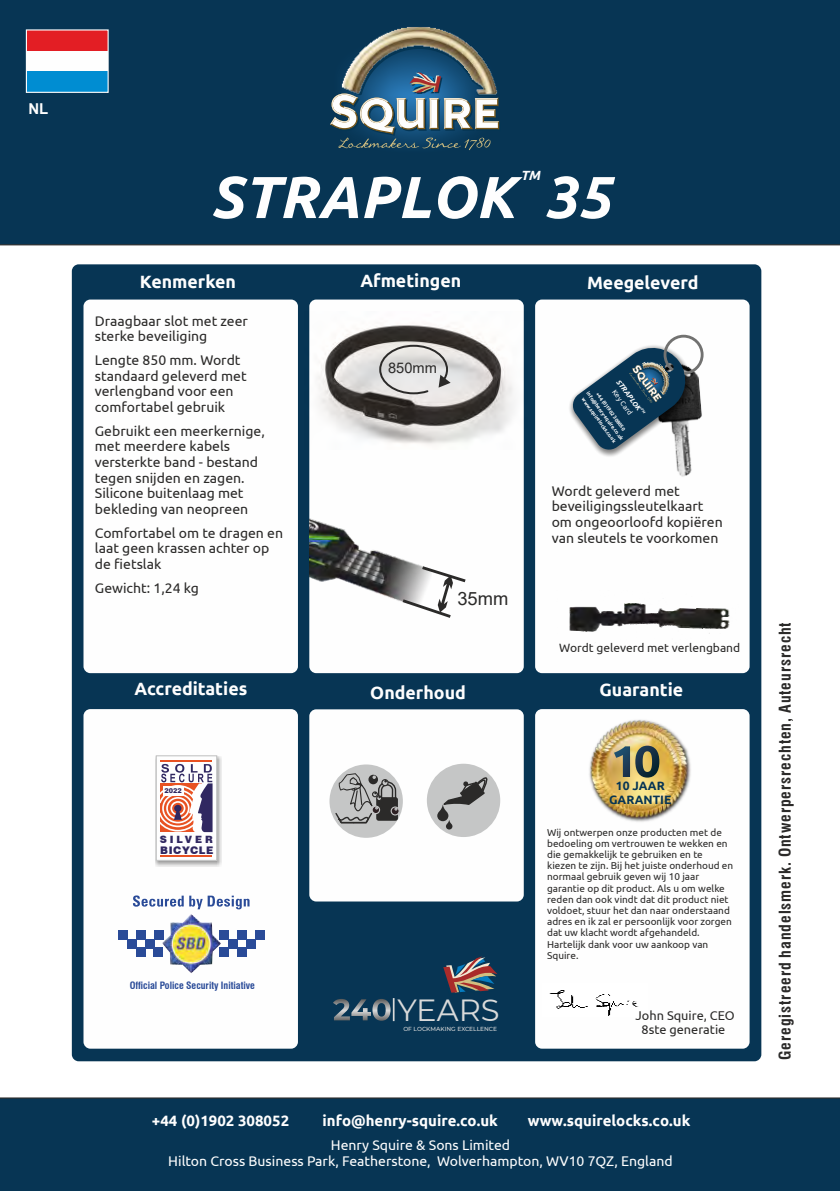
<style>
.page{position:relative;width:840px;height:1191px;background:#fff}
.page>*{position:absolute;margin:0;border:0;box-sizing:border-box;transform-origin:0 0}
.t1{font:italic 700 59px "Ubuntu";color:#fefefe}
.t2{font:30.6px "Montserrat";color:#d9dada}
.t3{font:18.4px "Arial";color:#2b2a29}
.t4{font:700 17.8px "Ubuntu";color:#fefefe}
.t5{font:700 16px "Swis 721 Cn BT";letter-spacing:.055em;color:#2b2a29}
.t6{font:700 15px "Ubuntu";color:#fefefe}
.t7{font:700 15px "Arial";color:#fefefe}
.t8{font:14.6px "Arial";color:#2b2a29}
.t9{font:14px/15.6px "Ubuntu";color:#2b2a29}
.t10{font:14px/15.6px "Ubuntu";color:#fefefe;text-align:center}
.t11{font:italic 700 13.2px "Ubuntu";color:#fefefe}
.t12{font:12.8px/14.2px "Ubuntu";color:#2b2a29;text-align:center}
.t13{font:700 12.2px/13.6px "Ubuntu";color:#073554;text-align:center}
.t14{font:12px "Ubuntu";color:#2b2a29}
.t15{font:900 10.4px "Swiss 721 BT";letter-spacing:.055em;color:#302861}
.t16{font:10px/11.2px "Ubuntu";color:#2b2a29}
.t17{font:900 10px "Swiss 721 BT";letter-spacing:.285em;color:#302861}
.t18{font:700 9.8px "Swis 721 Cn BT";color:#2a4b98}
.t19{font:italic 700 7.2px "Ubuntu";color:#fefefe}
.t20{font:7.2px "Ubuntu";color:#fefefe}
.t21{font:900 6.6px "Arial";color:#302861}
.t22{font:500 5.8px "Montserrat";color:#d9dada}
.t23{font:700 5px "Ubuntu";color:#fefefe}
</style>
<div class="page">
<div style="left:72px;top:264px;width:689px;height:797px;background:#073554;border-radius:7px"></div>
<div style="left:83px;top:299px;width:215px;height:374px;background:#fefefe;border-radius:7px"></div>
<div style="left:309px;top:299px;width:214px;height:374px;background:#fefefe;border-radius:7px"></div>
<div style="left:535px;top:299px;width:214px;height:374px;background:#fefefe;border-radius:7px"></div>
<div style="left:83px;top:709px;width:215px;height:339px;background:#fefefe;border-radius:7px"></div>
<div style="left:535px;top:709px;width:214px;height:339px;background:#fefefe;border-radius:7px"></div>
<div style="left:0;top:0;width:839px;height:245px;background:#073554"></div>
<div style="left:0;top:1097px;width:839px;height:94px;background:#073554"></div>
<img style="left:331px;top:150px;width:166px;height:4px">
<img style="left:339px;top:27px;width:159px;height:3px">
<svg style="left:330px;top:30px;width:170px;height:120px"></svg>
<img style="left:549px;top:990px;width:90px;height:26px">
<img style="left:309px;top:311px;width:215px;height:138px">
<img style="left:310px;top:518px;width:106px;height:83px">
<svg style="left:399px;top:564px;width:67px;height:54px"></svg>
<svg style="left:378px;top:344px;width:72px;height:51px"></svg>
<img style="left:569px;top:603px;width:161px;height:31px">
<div style="left:27px;top:30px;width:81px;height:21px;background:#e31e24"></div>
<div style="left:27px;top:51px;width:81px;height:21px;background:#fefefe"></div>
<div style="left:27px;top:72px;width:81px;height:20px;background:#008dd2"></div>
<div style="left:26px;top:29px;width:83px;height:64px;border:1px solid #fefefe"></div>
<img style="left:589px;top:719px;width:102px;height:103px">
<svg style="left:612px;top:745px;width:48px;height:34px"></svg>
<img style="left:676px;top:357px;width:28px;height:120px">
<div style="left:565px;top:343px;width:127px;height:116px;background:#2b2a29;opacity:.62"></div>
<div style="left:663px;top:335px;width:40px;height:40px;border:3px solid #727271;border-radius:50%"></div>
<div style="left:309px;top:709px;width:214px;height:192px;background:#fefefe;border-radius:7px"></div>
<div style="left:426px;top:763px;width:74px;height:74px;background:#c5c6c6;border-radius:50%"></div>
<div style="left:329px;top:764px;width:73px;height:74px;background:#c5c6c6;border-radius:50%"></div>
<svg style="left:334px;top:773px;width:63px;height:53px"></svg>
<svg style="left:437px;top:768px;width:56px;height:61px"></svg>
<svg style="left:333px;top:999px;width:58px;height:22px"></svg>
<hr style="left:392px;top:998px;width:2px;height:23px;background:#d9dada">
<svg style="left:443px;top:956px;width:54px;height:37px"></svg>
<img style="left:162px;top:914px;width:59px;height:59px">
<svg style="left:133px;top:895px;width:116px;height:14px"></svg>
<div style="left:136px;top:930px;width:9px;height:9px;background:#2a4b98"></div>
<div style="left:118px;top:930px;width:9px;height:9px;background:#2a4b98"></div>
<div style="left:154px;top:930px;width:9px;height:9px;background:#2a4b98"></div>
<div style="left:127px;top:939px;width:9px;height:9px;background:#2a4b98"></div>
<div style="left:145px;top:939px;width:9px;height:9px;background:#2a4b98"></div>
<div style="left:136px;top:948px;width:9px;height:9px;background:#2a4b98"></div>
<div style="left:154px;top:948px;width:9px;height:9px;background:#2a4b98"></div>
<div style="left:237px;top:930px;width:9px;height:9px;background:#2a4b98"></div>
<div style="left:255px;top:930px;width:9px;height:9px;background:#2a4b98"></div>
<div style="left:220px;top:930px;width:9px;height:9px;background:#2a4b98"></div>
<div style="left:246px;top:939px;width:9px;height:9px;background:#2a4b98"></div>
<div style="left:229px;top:939px;width:9px;height:9px;background:#2a4b98"></div>
<div style="left:238px;top:948px;width:9px;height:9px;background:#2a4b98"></div>
<div style="left:220px;top:948px;width:9px;height:9px;background:#2a4b98"></div>
<img style="left:155px;top:756px;width:66px;height:110px">
<div style="left:156px;top:755px;width:61px;height:106px;background:#fefefe;border:1px solid #c5c6c6"></div>
<svg style="left:157px;top:764px;width:55px;height:68px"></svg>
<hr style="left:160px;top:760px;width:52px;height:1px;background:#e85222">
<hr style="left:160px;top:856px;width:52px;height:1px;background:#e85222">
<div style="left:163px;top:785px;width:21px;height:10px;background:#fefefe"></div>
<svg style="left:570px;top:343px;width:119px;height:108px"></svg>
<p class="t7" style="left:28px;top:98px;width:21px">NL</p>
<p class="t11" style="left:520px;top:168px;width:21px">TM</p>
<h1 class="t1" style="left:210px;top:161px;width:401px">STRAPLOK 35</h1>
<p class="t4" style="left:140px;top:271px;width:97px">Kenmerken</p>
<p class="t4" style="left:360px;top:270px;width:102px">Afmetingen</p>
<p class="t9" style="left:95px;top:312px;width:154px">Draagbaar slot met zeer sterke beveiliging</p>
<p class="t9" style="left:95px;top:352px;width:153px">Lengte 850 mm. Wordt standaard geleverd met verlengband voor een comfortabel gebruik</p>
<p class="t9" style="left:95px;top:422px;width:171px">Gebruikt een meerkernige, met meerdere kabels versterkte band - bestand tegen snijden en zagen.<br>Silicone buitenlaag met bekleding van neopreen</p>
<p class="t9" style="left:95px;top:524px;width:190px">Comfortabel om te dragen en laat geen krassen achter op de fietslak</p>
<p class="t9" style="left:95px;top:579px;width:105px">Gewicht: 1,24 kg</p>
<p class="t8" style="left:388px;top:358px;width:50px">850mm</p>
<h3 class="t3" style="left:457px;top:585px;width:52px">35mm</h3>
<p class="t4" style="left:586px;top:271px;width:113px">Meegeleverd</p>
<p class="t19" style="left:621px;top:377px;width:38px;rotate:54deg">STRAPLOK</p>
<p class="t20" style="left:617px;top:388px;width:30px;rotate:54deg">Key Card</p>
<p class="t23" style="left:590px;top:390px;width:60px;rotate:54deg">info@henry-squire.co.uk</p>
<p class="t23" style="left:599px;top:391px;width:47px;rotate:54deg">+44 (0)1902 308050</p>
<p class="t23" style="left:585px;top:396px;width:56px;rotate:54deg">www.squirelocks.co.uk</p>
<p class="t9" style="left:551px;top:482px;width:172px">Wordt geleverd met beveiligingssleutelkaart om ongeoorloofd kopiëren van sleutels te voorkomen</p>
<p class="t14" style="left:559px;top:641px;width:182px">Wordt geleverd met verlengband</p>
<p class="t4" style="left:134px;top:678px;width:114px">Accreditaties</p>
<p class="t4" style="left:599px;top:679px;width:85px">Guarantie</p>
<p class="t4" style="left:370px;top:682px;width:97px">Onderhoud</p>
<p class="t21" style="left:164px;top:786px;width:19px">2022</p>
<p class="t17" style="left:160px;top:833px;width:54px">SILVER</p>
<p class="t15" style="left:160px;top:844px;width:55px">BICYCLE</p>
<p class="t18" style="left:130px;top:979px;width:127px">Official Police Security Initiative</p>
<h2 class="t2" style="left:397px;top:989px;width:104px">YEARS</h2>
<p class="t22" style="left:403px;top:1025px;width:95px">OF LOCKMAKING EXCELLENCE</p>
<p class="t13" style="left:608px;top:779px;width:64px">10 JAAR<br>GARANTIE</p>
<p class="t16" style="left:547px;top:826px;width:187px">Wij ontwerpen onze producten met de bedoeling om vertrouwen te wekken en die gemakkelijk te gebruiken en te kiezen te zijn. Bij het juiste onderhoud en normaal gebruik geven wij 10 jaar garantie op dit product. Als u om welke reden dan ook vindt dat dit product niet voldoet, stuur het dan naar onderstaand adres en ik zal er persoonlijk voor zorgen dat uw klacht wordt afgehandeld.<br>Hartelijk dank voor uw aankoop van Squire.</p>
<p class="t12" style="left:635px;top:1008px;width:100px">John Squire, CEO<br>8ste generatie</p>
<p class="t6" style="left:152px;top:1111px;width:139px">+44 (0)1902 308052</p>
<p class="t6" style="left:527px;top:1111px;width:164px">www.squirelocks.co.uk</p>
<p class="t6" style="left:322px;top:1111px;width:177px">info@henry-squire.co.uk</p>
<p class="t10" style="left:168px;top:1137px;width:505px">Henry Squire &amp; Sons Limited<br>Hilton Cross Business Park, Featherstone, Wolverhampton, WV10 7QZ, England</p>
<p class="t5" style="left:775px;top:1059px;width:439px;rotate:-90deg">Geregistreerd handelsmerk. Ontwerpersrechten, Auteursrecht</p>
</div>
